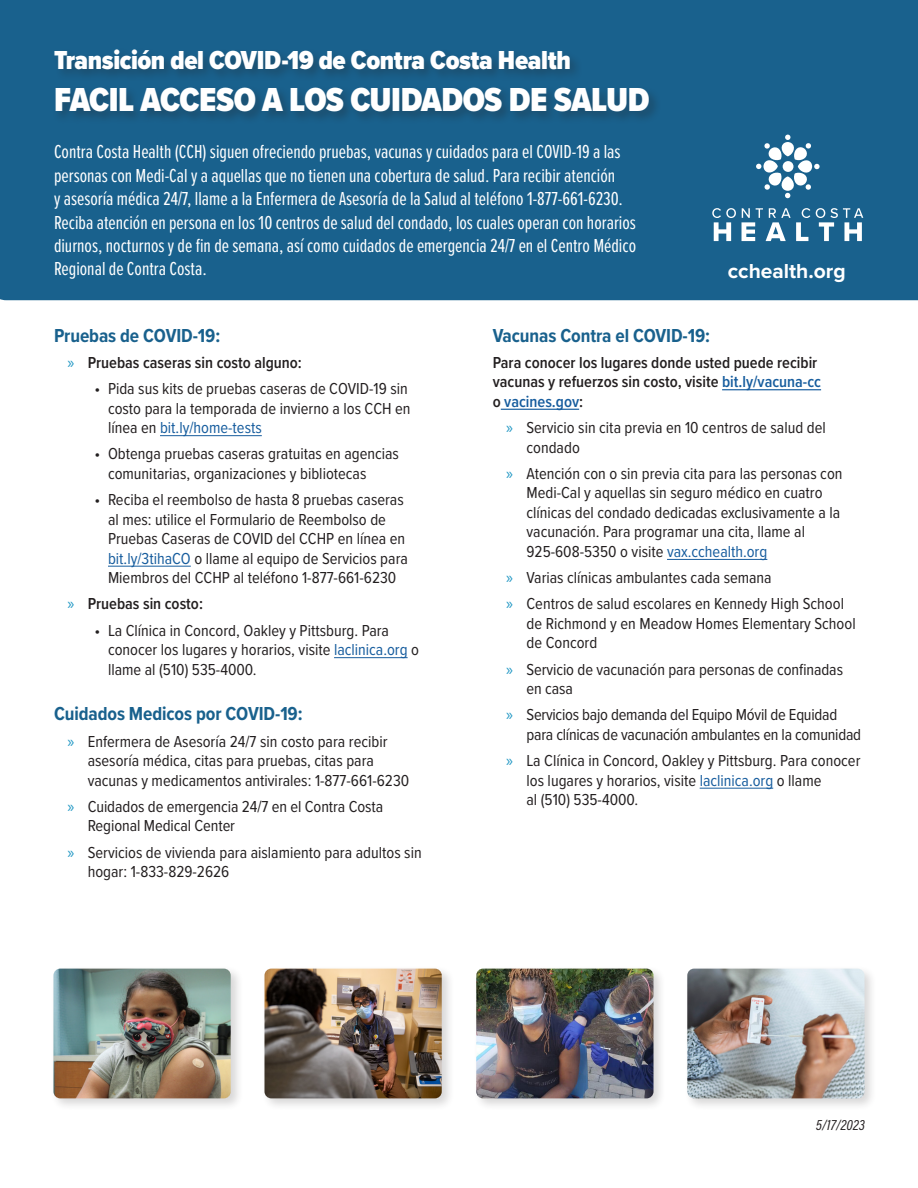
<style>
.page{position:relative;width:918px;height:1188px;background:#fff}
.page>*{position:absolute;margin:0;border:0;box-sizing:border-box;transform-origin:0 0}
.t1{font:900 34.5px "Proxima Nova Cond";letter-spacing:-.015em;color:#fff}
.t2{font:900 27px "Proxima Nova Cond";letter-spacing:-.015em;color:#fff}
.t3{font:700 21px "Proxima Nova";color:#fff}
.t4{font:19.5px/23.4px "Proxima Nova Ex Cn";color:#fff}
.t5{font:700 19.5px "Proxima Nova Cond";letter-spacing:-.005em;color:#19618d}
.t6{font:16.5px/19.5px "Proxima Nova Cond";color:#231f20}
.H3{font:600 16.5px/19.5px "Proxima Nova Cond";color:#231f20}
.t7{font:italic 15px "Acumin Pro Cond";letter-spacing:.005em;color:#231f20}
.s1{font-family:"Myriad Pro";font-weight:400;color:#2097c4}
.s2{color:#175d9e}
.s3{font-family:"Myriad Pro";color:#2097c4}
</style>
<div class="page">
<div style="left:0;top:0;width:918px;height:300px;background:#19618d"></div>
<div style="left:52px;top:47px;width:610px;height:78px;background:#231f20;opacity:.32"></div>
<hr style="left:160px;top:435px;width:102px;height:1px;background:#175d9e">
<hr style="left:108px;top:566px;width:83px;height:1px;background:#175d9e">
<hr style="left:334px;top:657px;width:74px;height:1px;background:#175d9e">
<hr style="left:722px;top:389px;width:99px;height:1px;background:#175d9e">
<hr style="left:501px;top:409px;width:78px;height:1px;background:#175d9e">
<hr style="left:667px;top:559px;width:100px;height:1px;background:#175d9e">
<hr style="left:700px;top:788px;width:73px;height:1px;background:#175d9e">
<div style="left:50px;top:965px;width:194px;height:146px;background:#231f20;opacity:.18"></div>
<img style="left:53px;top:969px;width:178px;height:129px">
<div style="left:261px;top:965px;width:194px;height:146px;background:#231f20;opacity:.18"></div>
<img style="left:264px;top:969px;width:178px;height:129px">
<div style="left:473px;top:965px;width:194px;height:146px;background:#231f20;opacity:.18"></div>
<img style="left:476px;top:969px;width:178px;height:129px">
<div style="left:684px;top:965px;width:194px;height:146px;background:#231f20;opacity:.18"></div>
<img style="left:687px;top:969px;width:178px;height:129px">
<svg style="left:712px;top:208px;width:24px;height:33px"></svg>
<svg style="left:742px;top:208px;width:68px;height:33px"></svg>
<svg style="left:816px;top:208px;width:47px;height:33px"></svg>
<svg style="left:756px;top:135px;width:64px;height:63px"></svg>
<p class="t2" style="left:54px;top:40px;width:519px">Transición del COVID-19 de Contra Costa Health</p>
<p class="t1" style="left:54px;top:74px;width:597px">FACIL ACCESO A LOS CUIDADOS DE SALUD</p>
<p class="t4" style="left:54px;top:140px;width:584px">Contra Costa Health (CCH) siguen ofreciendo pruebas, vacunas y cuidados para el COVID-19 a las personas con Medi-Cal y a aquellas que no tienen una cobertura de salud. Para recibir atención<br>y asesoría médica 24/7, llame a la Enfermera de Asesoría de la Salud al teléfono 1-877-661-6230.<br>Reciba atención en persona en los 10 centros de salud del condado, los cuales operan con horarios diurnos, nocturnos y de fin de semana, así como cuidados de emergencia 24/7 en el Centro Médico Regional de Contra Costa.</p>
<p class="t3" style="left:728px;top:255px;width:119px">cchealth.org</p>
<h1 class="t5" style="left:54px;top:321px;width:168px">Pruebas de COVID-19:</h1>
<p class="H3" style="left:68px;top:352px;width:236px"><span class="s1">»</span> Pruebas caseras sin costo alguno:</p>
<p class="t6" style="left:108px;top:378px;width:304px;text-indent:-14px">• Pida sus kits de pruebas caseras de COVID-19 sin costo para la temporada de invierno a los CCH en línea en <span class="s2">bit.ly/home-tests</span></p>
<p class="t6" style="left:108px;top:443px;width:293px;text-indent:-14px">• Obtenga pruebas caseras gratuitas en agencias comunitarias, organizaciones y bibliotecas</p>
<p class="t6" style="left:108px;top:489px;width:301px;text-indent:-14px">• Reciba el reembolso de hasta 8 pruebas caseras al mes: utilice el Formulario de Reembolso de Pruebas Caseras de COVID del CCHP en línea en <span class="s2">bit.ly/3tihaCO</span> o llame al equipo de Servicios para Miembros del CCHP al teléfono 1-877-661-6230</p>
<p class="H3" style="left:68px;top:594px;width:137px"><span class="s1">»</span> Pruebas sin costo:</p>
<p class="t6" style="left:108px;top:620px;width:313px;text-indent:-14px">• La Clínica in Concord, Oakley y Pittsburg. Para conocer los lugares y horarios, visite <span class="s2">laclinica.org</span> o llame al (510) 535-4000.</p>
<h1 class="t5" style="left:54px;top:699px;width:250px">Cuidados Medicos por COVID-19:</h1>
<p class="t6" style="left:88px;top:731px;width:323px;text-indent:-20px"><span class="s3">»</span> Enfermera de Asesoría 24/7 sin costo para recibir asesoría médica, citas para pruebas, citas para vacunas y medicamentos antivirales: 1-877-661-6230</p>
<p class="t6" style="left:88px;top:796px;width:297px;text-indent:-20px"><span class="s3">»</span> Cuidados de emergencia 24/7 en el Contra Costa<br>Regional Medical Center</p>
<p class="t6" style="left:88px;top:842px;width:335px;text-indent:-20px"><span class="s3">»</span> Servicios de vivienda para aislamiento para adultos sin hogar: 1-833-829-2626</p>
<h1 class="t5" style="left:493px;top:321px;width:219px">Vacunas Contra el COVID-19:</h1>
<h1 class="H3" style="left:493px;top:352px;width:330px">Para conocer los lugares donde usted puede recibir vacunas y refuerzos sin costo, visite <span class="s2">bit.ly/vacuna-cc </span>o <span class="s2">vacines.gov</span>:</h1>
<p class="t6" style="left:526px;top:417px;width:301px;text-indent:-20px"><span class="s3">»</span> Servicio sin cita previa en 10 centros de salud del condado</p>
<p class="t6" style="left:526px;top:463px;width:318px;text-indent:-20px"><span class="s3">»</span> Atención con o sin previa cita para las personas con Medi-Cal y aquellas sin seguro médico en cuatro clínicas del condado dedicadas exclusivamente a la vacunación. Para programar una cita, llame al 925-608-5350 o visite <span class="s2">vax.cchealth.org</span></p>
<p class="t6" style="left:506px;top:567px;width:267px"><span class="s3">»</span> Varias clínicas ambulantes cada semana</p>
<p class="t6" style="left:526px;top:593px;width:331px;text-indent:-20px"><span class="s3">»</span> Centros de salud escolares en Kennedy High School de Richmond y en Meadow Homes Elementary School de Concord</p>
<p class="t6" style="left:526px;top:659px;width:318px;text-indent:-20px"><span class="s3">»</span> Servicio de vacunación para personas de confinadas en casa</p>
<p class="t6" style="left:526px;top:704px;width:336px;text-indent:-20px"><span class="s3">»</span> Servicios bajo demanda del Equipo Móvil de Equidad para clínicas de vacunación ambulantes en la comunidad</p>
<p class="t6" style="left:526px;top:750px;width:335px;text-indent:-20px"><span class="s3">»</span> La Clínica in Concord, Oakley y Pittsburg. Para conocer los lugares y horarios, visite <span class="s2">laclinica.org</span> o llame<br>al (510) 535-4000.</p>
<p class="t7" style="left:816px;top:1116px;width:51px">5/17/2023</p>
</div>
